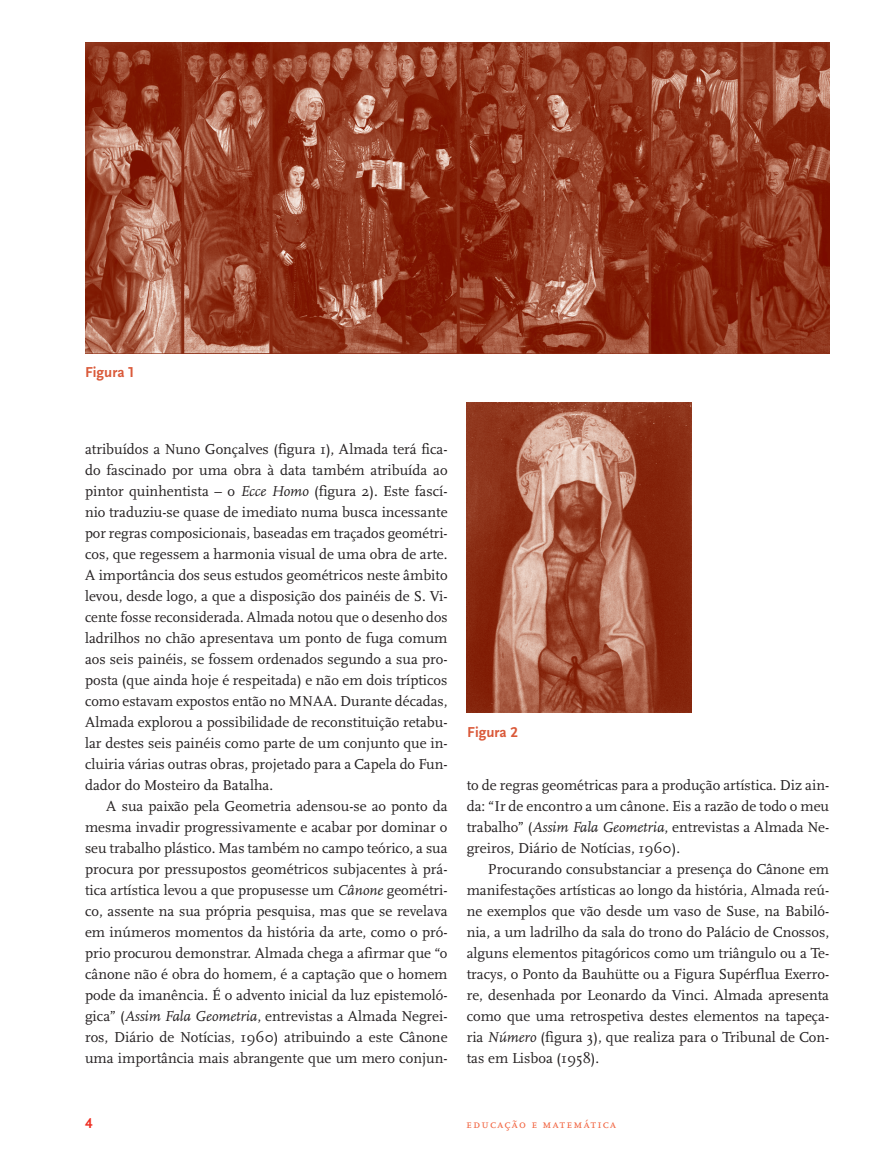
<style>
.page{position:relative;width:893px;height:1149px;background:#fff}
.page>*{position:absolute;margin:0;border:0;box-sizing:border-box;transform-origin:0 0}
.Texto_ARTIGOS{font:15px/21px "Scala";color:#231f20;text-align:justify}
.LEGENDA_TITULO{font:700 15px "Scala Sans Pro";color:#da5939}
.MAINMATTER_MAIN_TEXT{font:15px "Scala Sans Bold SC";color:#ee2e22}
.t1{font:12px "Scala Caps";letter-spacing:.1em;color:#f1633f}
.s1{font-style:italic}
</style>
<div class="page">
<img style="left:85px;top:43px;width:744px;height:310px">
<img style="left:467px;top:402px;width:225px;height:310px">
<p class="LEGENDA_TITULO" style="left:85px;top:363px;width:51px">Figura 1</p>
<p class="Texto_ARTIGOS" style="left:85px;top:438px;width:364px">atribuídos a Nuno Gonçalves (figura 1), Almada terá fica&shy;do fascinado por uma obra à data também atribuída ao pintor quinhentista – o <span class="s1">Ecce Homo</span> (figura 2). Este fascí&shy;nio traduziu-se quase de imediato numa busca incessante por regras composicionais, baseadas em traçados geométri&shy;cos, que regessem a harmonia visual de uma obra de arte.<br>A importância dos seus estudos geométricos neste âmbito levou, desde logo, a que a disposição dos painéis de S. Vi&shy;cente fosse reconsiderada. Almada notou que o desenho dos ladrilhos no chão apresentava um ponto de fuga comum aos seis painéis, se fossem ordenados segundo a sua pro&shy;posta (que ainda hoje é respeitada) e não em dois trípticos como estavam expostos então no MNAA. Durante décadas, Almada explorou a possibilidade de reconstituição retabu&shy;lar destes seis painéis como parte de um conjunto que in&shy;cluiria várias outras obras, projetado para a Capela do Fun&shy;dador do Mosteiro da Batalha.</p>
<p class="Texto_ARTIGOS" style="left:85px;top:795px;width:364px;text-indent:21px">A sua paixão pela Geometria adensou-se ao ponto da mesma invadir progressivamente e acabar por dominar o seu trabalho plástico. Mas também no campo teórico, a sua procura por pressupostos geométricos subjacentes à prá&shy;tica artística levou a que propusesse um <span class="s1">Cânone</span> geométri&shy;co, assente na sua própria pesquisa, mas que se revelava em inúmeros momentos da história da arte, como o pró&shy;prio procurou demonstrar. Almada chega a afirmar que “o cânone não é obra do homem, é a captação que o homem pode da imanência. É o advento inicial da luz epistemoló&shy;gica” (<span class="s1">Assim Fala Geometria</span>, entrevistas a Almada Negrei&shy;ros, Diário de Notícias, 1960) atribuindo a este Cânone uma importância mais abrangente que um mero conjun-</p>
<p class="LEGENDA_TITULO" style="left:467px;top:722px;width:52px">Figura 2</p>
<p class="Texto_ARTIGOS" style="left:467px;top:774px;width:364px">to de regras geométricas para a produção artística. Diz ain&shy;da: “Ir de encontro a um cânone. Eis a razão de todo o meu trabalho” (<span class="s1">Assim Fala Geometria</span>, entrevistas a Almada Ne&shy;greiros, Diário de Notícias, 1960).</p>
<p class="Texto_ARTIGOS" style="left:467px;top:858px;width:364px;text-indent:21px">Procurando consubstanciar a presença do Cânone em manifestações artísticas ao longo da história, Almada reú&shy;ne exemplos que vão desde um vaso de Suse, na Babiló&shy;nia, a um ladrilho da sala do trono do Palácio de Cnossos, alguns elementos pitagóricos como um triângulo ou a Te&shy;tracys, o Ponto da Bauhütte ou a Figura Supérflua Exerro&shy;re, desenhada por Leonardo da Vinci. Almada apresenta como que uma retrospetiva destes elementos na tapeça&shy;ria <span class="s1">Número</span> (figura 3), que realiza para o Tribunal de Con&shy;tas em Lisboa (1958).</p>
<p class="MAINMATTER_MAIN_TEXT" style="left:85px;top:1114px;width:9px">4</p>
<p class="t1" style="left:466px;top:1116px;width:151px">educação e matemática</p>
</div>
